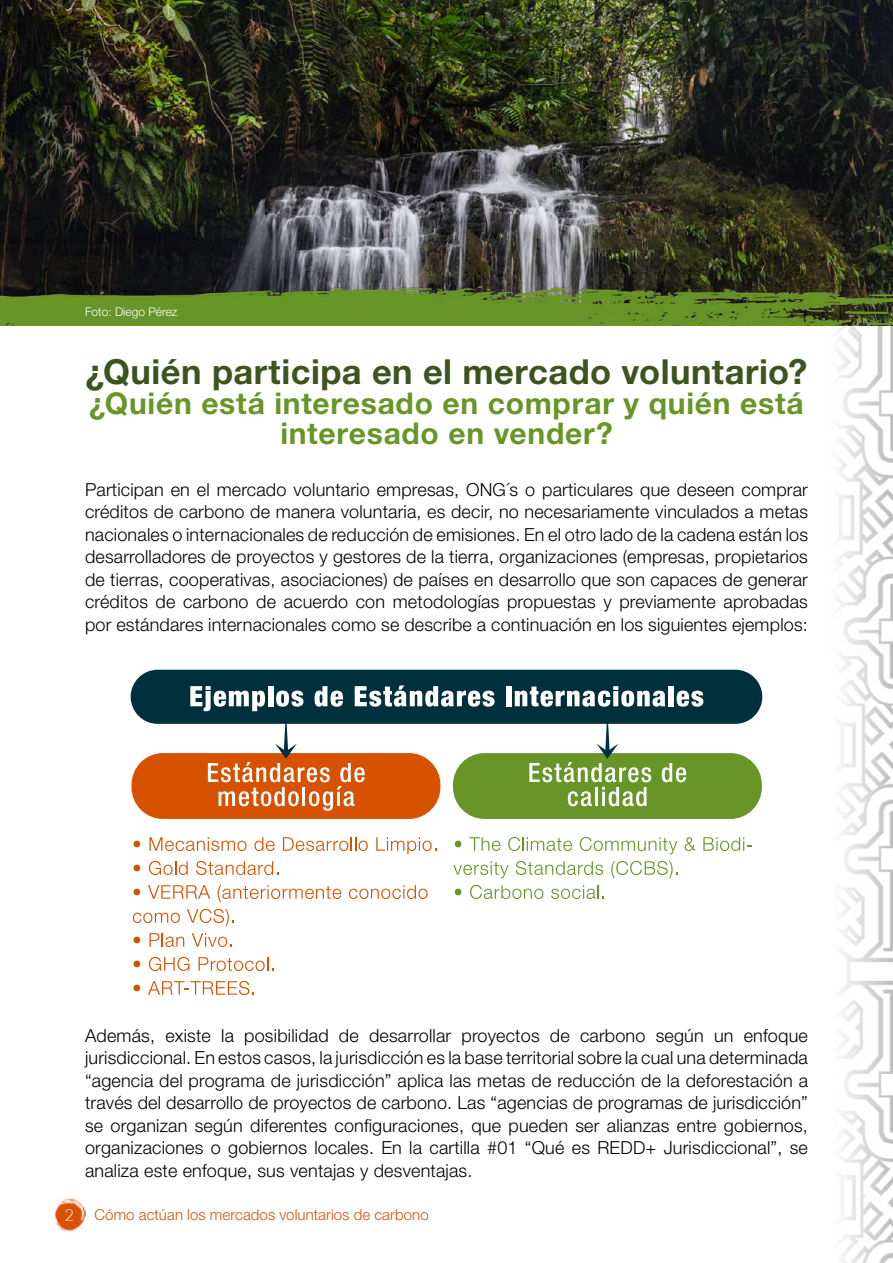
<style>
.page{position:relative;width:893px;height:1263px;background:#fff}
.page>*{position:absolute;margin:0;border:0;box-sizing:border-box;transform-origin:0 0}
.t1{font:700 34.5px "Helvetica Neue LT Std";letter-spacing:.015em;color:#3c551f}
.t2{font:700 30px/30px "Helvetica Neue LT Std";letter-spacing:.025em;color:#679627;text-align:center}
.t3{font:300 18px/22.5px "Helvetica Neue LT Std";letter-spacing:.01em;color:#000;text-align:justify}
.t4{font:300 15px "Helvetica Neue LT Std";letter-spacing:.005em;color:#d85100}
.t5{font:300 12px "Helvetica Neue LT Std";color:#fff}
.s1{font-family:"Lato";font-size:16.5px;color:#fff}
</style>
<div class="page">
<img style="left:54px;top:1199px;width:31px;height:33px">
<img style="left:805px;top:325px;width:88px;height:308px">
<img style="left:841px;top:633px;width:52px;height:630px">
<img style="left:0;top:0;width:893px;height:232px">
<img style="left:0;top:232px;width:893px;height:93px">
<div style="left:131px;top:670px;width:631px;height:54px;background:#00303e;border-radius:27px"></div>
<div style="left:453px;top:753px;width:309px;height:66px;background:#679528;border-radius:32px"></div>
<div style="left:132px;top:753px;width:308px;height:66px;background:#d65100;border-radius:32px"></div>
<div style="left:506px;top:686px;width:5px;height:20px;background:#fff"></div>
<div style="left:134px;top:840px;width:6px;height:7px;background:#d65100;border-radius:50%"></div>
<svg style="left:149px;top:837px;width:98px;height:14px"></svg>
<svg style="left:254px;top:837px;width:21px;height:14px"></svg>
<svg style="left:283px;top:837px;width:85px;height:14px"></svg>
<svg style="left:376px;top:837px;width:60px;height:17px"></svg>
<div style="left:134px;top:864px;width:6px;height:7px;background:#d65100;border-radius:50%"></div>
<svg style="left:149px;top:861px;width:39px;height:14px"></svg>
<svg style="left:196px;top:861px;width:82px;height:14px"></svg>
<div style="left:134px;top:888px;width:6px;height:7px;background:#d65100;border-radius:50%"></div>
<svg style="left:148px;top:885px;width:62px;height:14px"></svg>
<svg style="left:218px;top:885px;width:123px;height:17px"></svg>
<svg style="left:349px;top:885px;width:79px;height:14px"></svg>
<svg style="left:133px;top:913px;width:47px;height:10px"></svg>
<svg style="left:187px;top:909px;width:47px;height:17px"></svg>
<div style="left:134px;top:936px;width:6px;height:7px;background:#d65100;border-radius:50%"></div>
<svg style="left:150px;top:933px;width:34px;height:14px"></svg>
<svg style="left:192px;top:933px;width:40px;height:14px"></svg>
<div style="left:134px;top:960px;width:6px;height:7px;background:#d65100;border-radius:50%"></div>
<svg style="left:149px;top:957px;width:40px;height:14px"></svg>
<svg style="left:199px;top:957px;width:75px;height:14px"></svg>
<div style="left:134px;top:984px;width:6px;height:7px;background:#d65100;border-radius:50%"></div>
<svg style="left:148px;top:981px;width:106px;height:14px"></svg>
<div style="left:455px;top:840px;width:6px;height:7px;background:#679528;border-radius:50%"></div>
<svg style="left:469px;top:837px;width:32px;height:14px"></svg>
<svg style="left:508px;top:837px;width:64px;height:14px"></svg>
<svg style="left:580px;top:837px;width:97px;height:17px"></svg>
<svg style="left:685px;top:837px;width:11px;height:14px"></svg>
<svg style="left:703px;top:837px;width:49px;height:14px"></svg>
<svg style="left:453px;top:861px;width:55px;height:17px"></svg>
<svg style="left:516px;top:861px;width:87px;height:14px"></svg>
<svg style="left:611px;top:861px;width:67px;height:17px"></svg>
<div style="left:455px;top:888px;width:6px;height:7px;background:#679528;border-radius:50%"></div>
<svg style="left:470px;top:885px;width:73px;height:14px"></svg>
<svg style="left:551px;top:885px;width:53px;height:14px"></svg>
<svg style="left:190px;top:685px;width:305px;height:126px"></svg>
<svg style="left:515px;top:686px;width:188px;height:120px"></svg>
<p class="t5" style="left:85px;top:304px;width:94px">Foto: Diego Pérez</p>
<h1 class="t1" style="left:86px;top:351px;width:723px">¿Quién participa en el mercado voluntario?</h1>
<h2 class="t2" style="left:89px;top:388px;width:716px">¿Quién está interesado en comprar y quién está interesado en vender?</h2>
<p class="t3" style="left:85px;top:478px;width:724px">Participan en el mercado voluntario empresas, ONG´s o particulares que deseen comprar créditos de carbono de manera voluntaria, es decir, no necesariamente vinculados a metas nacionales o internacionales de reducción de emisiones. En el otro lado de la cadena están los desarrolladores de proyectos y gestores de la tierra, organizaciones (empresas, propietarios de tierras, cooperativas, asociaciones) de países en desarrollo que son capaces de generar créditos de carbono de acuerdo con metodologías propuestas y previamente aprobadas por estándares internacionales como se describe a continuación en los siguientes ejemplos:</p>
<p class="t3" style="left:85px;top:1024px;width:724px">Además, existe la posibilidad de desarrollar proyectos de carbono según un enfoque jurisdiccional. En estos casos, la jurisdicción es la base territorial sobre la cual una determinada “agencia del programa de jurisdicción” aplica las metas de reducción de la deforestación a través del desarrollo de proyectos de carbono. Las “agencias de programas de jurisdicción” se organizan según diferentes configuraciones, que pueden ser alianzas entre gobiernos, organizaciones o gobiernos locales. En la cartilla #01 “Qué es REDD+ Jurisdiccional”, se analiza este enfoque, sus ventajas y desventajas.</p>
<p class="t4" style="left:64px;top:1205px;width:366px"><span class="s1">2</span> Cómo actúan los mercados voluntarios de carbono</p>
</div>
